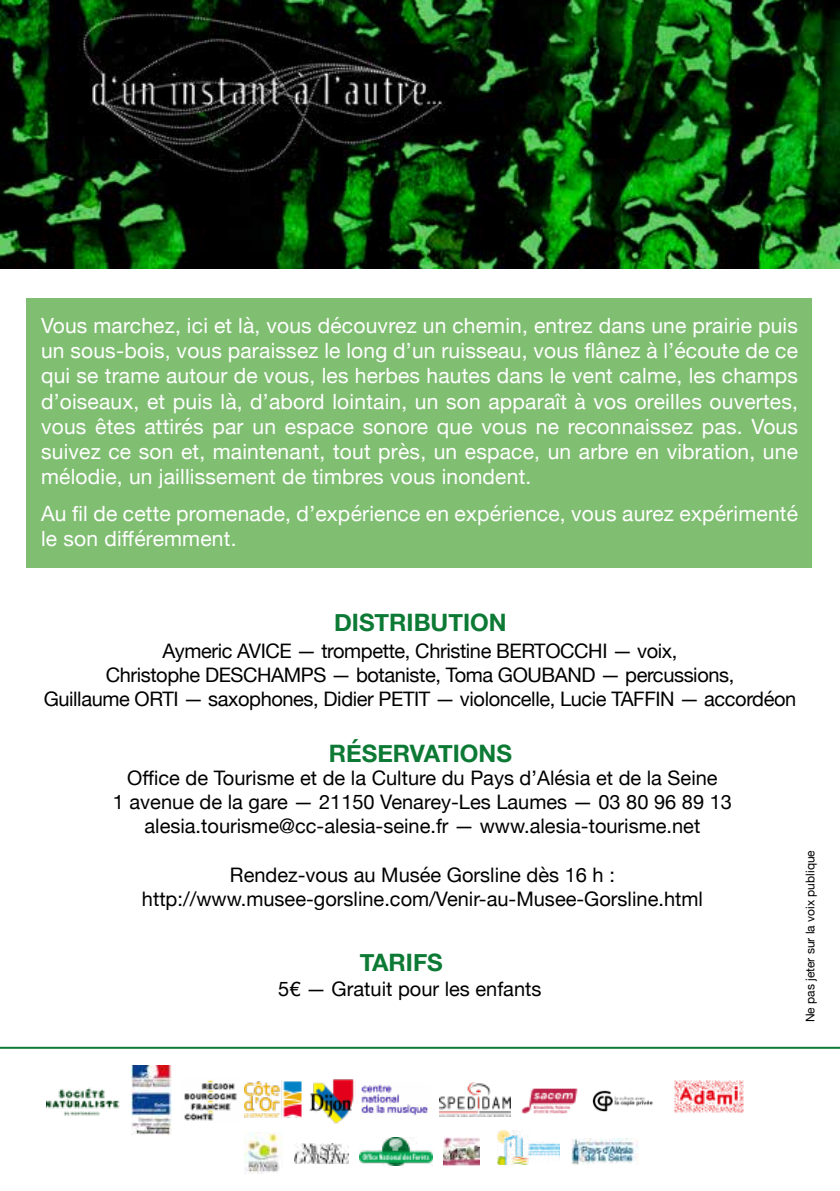
<style>
.page{position:relative;width:840px;height:1191px;background:#fff}
.page>*{position:absolute;margin:0;border:0;box-sizing:border-box;transform-origin:0 0}
.t1{font:700 24px "Helvetica Neue";color:#0c7a34}
.t2{font:21px/25.2px "Helvetica Neue";letter-spacing:.01em;color:#fff;text-align:justify}
.t3{font:20px/24px "Helvetica Neue";color:#000;text-align:center}
.t4{font:20px/24px "Helvetica Neue";letter-spacing:-.02em;color:#000;text-align:center}
.t5{font:12px "Helvetica Neue";color:#000}
</style>
<div class="page">
<div style="left:26px;top:299px;width:785px;height:269px;background:#80bf72"></div>
<hr style="left:0;top:1046px;width:839px;height:2px;background:#0c7a34">
<img style="left:0;top:0;width:839px;height:268px">
<img style="left:184px;top:1080px;width:53px;height:41px">
<img style="left:439px;top:1082px;width:71px;height:34px">
<img style="left:521px;top:1088px;width:57px;height:26px">
<img style="left:592px;top:1090px;width:60px;height:22px">
<img style="left:244px;top:1080px;width:58px;height:38px">
<img style="left:309px;top:1079px;width:45px;height:45px">
<img style="left:361px;top:1084px;width:67px;height:32px">
<img style="left:47px;top:1087px;width:73px;height:29px">
<img style="left:131px;top:1065px;width:40px;height:69px">
<img style="left:359px;top:1137px;width:73px;height:28px">
<img style="left:571px;top:1138px;width:67px;height:26px">
<img style="left:443px;top:1137px;width:36px;height:28px">
<img style="left:674px;top:1080px;width:70px;height:33px">
<img style="left:244px;top:1132px;width:38px;height:41px">
<img style="left:294px;top:1143px;width:54px;height:20px">
<img style="left:497px;top:1130px;width:62px;height:34px">
<p class="t2" style="left:41px;top:314px;width:758px">Vous marchez, ici et là, vous découvrez un chemin, entrez dans une prairie puis un sous-bois, vous paraissez le long d’un ruisseau, vous flânez à l’écoute de ce qui se trame autour de vous, les herbes hautes dans le vent calme, les champs d’oiseaux, et puis là, d’abord lointain, un son apparaît à vos oreilles ouvertes, vous êtes attirés par un espace sonore que vous ne reconnaissez pas. Vous suivez ce son et, maintenant, tout près, un espace, un arbre en vibration, une mélodie, un jaillissement de timbres vous inondent.</p>
<p class="t2" style="left:41px;top:502px;width:758px">Au fil de cette promenade, d’expérience en expérience, vous aurez expérimenté le son différemment.</p>
<p class="t1" style="left:334px;top:603px;width:174px">DISTRIBUTION</p>
<p class="t4" style="left:44px;top:640px;width:753px">Aymeric AVICE — trompette, Christine BERTOCCHI — voix,<br>Christophe DESCHAMPS — botaniste, Toma GOUBAND — percussions,<br>Guillaume ORTI — saxophones, Didier PETIT — violoncelle, Lucie TAFFIN — accordéon</p>
<p class="t1" style="left:328px;top:734px;width:184px">RÉSERVATIONS</p>
<p class="t3" style="left:113px;top:767px;width:620px">Office de Tourisme et de la Culture du Pays d’Alésia et de la Seine<br>1 avenue de la gare — 21150 Venarey-Les Laumes — 03 80 96 89 13 alesia.tourisme@cc-alesia-seine.fr — www.alesia-tourisme.net</p>
<p class="t3" style="left:142px;top:863px;width:562px">Rendez-vous au Musée Gorsline dès 16 h : http://www.musee-gorsline.com/Venir-au-Musee-Gorsline.html</p>
<p class="t1" style="left:359px;top:944px;width:85px">TARIFS</p>
<p class="t3" style="left:278px;top:978px;width:265px">5€ — Gratuit pour les enfants</p>
<p class="t5" style="left:801px;top:1022px;width:174px;rotate:-90deg">Ne pas jeter sur la voix publique</p>
</div>
